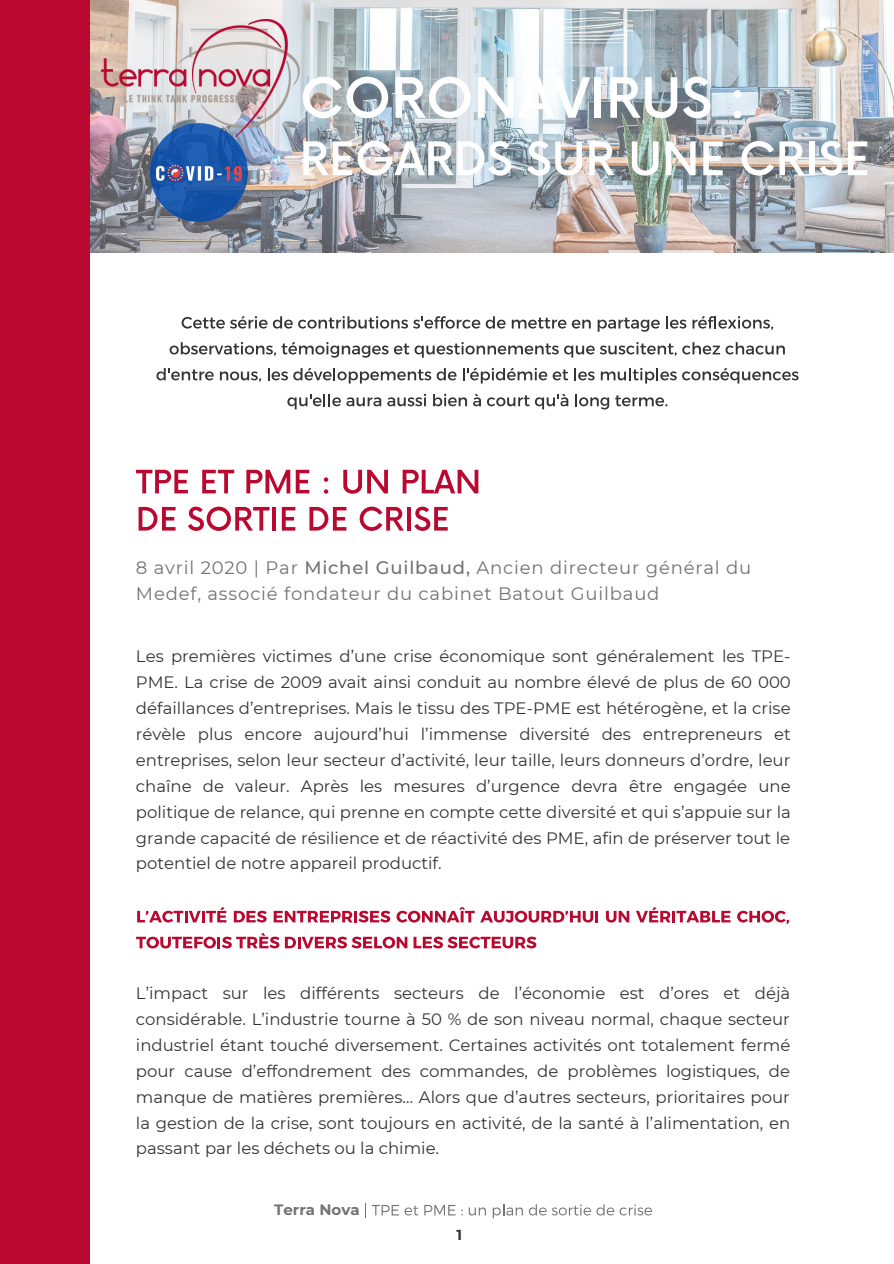
<style>
.page{position:relative;width:894px;height:1264px;background:#fff}
.page>*{position:absolute;margin:0;border:0;box-sizing:border-box;transform-origin:0 0}
.t1{font:18px/26px "Montserrat";letter-spacing:.045em;color:#737373}
.t2{font:16.5px/26px "Montserrat";color:#343434;text-align:justify}
.t3{font:700 15px "Montserrat";color:#737373}
.t4{font:700 14.4px "Montserrat";color:#343434}
.s1{font-weight:500}
</style>
<div class="page">
<img style="left:90px;top:0;width:803px;height:252px">
<div style="left:0;top:0;width:90px;height:1263px;background:#b90931"></div>
<svg style="left:136px;top:470px;width:52px;height:23px"></svg>
<svg style="left:202px;top:470px;width:32px;height:23px"></svg>
<svg style="left:246px;top:470px;width:63px;height:23px"></svg>
<svg style="left:324px;top:477px;width:4px;height:5px"></svg>
<svg style="left:324px;top:489px;width:4px;height:4px"></svg>
<svg style="left:343px;top:470px;width:45px;height:23px"></svg>
<svg style="left:402px;top:470px;width:76px;height:23px"></svg>
<svg style="left:138px;top:507px;width:37px;height:23px"></svg>
<svg style="left:188px;top:506px;width:81px;height:25px"></svg>
<hr style="left:272px;top:507px;width:4px;height:23px;background:#b90931">
<svg style="left:282px;top:507px;width:13px;height:23px"></svg>
<svg style="left:309px;top:507px;width:37px;height:23px"></svg>
<svg style="left:359px;top:506px;width:45px;height:25px"></svg>
<svg style="left:407px;top:507px;width:3px;height:23px"></svg>
<svg style="left:414px;top:506px;width:33px;height:25px"></svg>
<svg style="left:137px;top:907px;width:89px;height:15px"></svg>
<svg style="left:234px;top:910px;width:32px;height:12px"></svg>
<svg style="left:273px;top:910px;width:117px;height:12px"></svg>
<svg style="left:396px;top:907px;width:78px;height:15px"></svg>
<svg style="left:480px;top:910px;width:118px;height:12px"></svg>
<svg style="left:605px;top:910px;width:24px;height:12px"></svg>
<svg style="left:636px;top:907px;width:94px;height:15px"></svg>
<svg style="left:737px;top:910px;width:52px;height:14px"></svg>
<svg style="left:136px;top:933px;width:143px;height:15px"></svg>
<svg style="left:285px;top:936px;width:122px;height:12px"></svg>
<svg style="left:413px;top:936px;width:123px;height:12px"></svg>
<svg style="left:302px;top:77px;width:86px;height:41px"></svg>
<svg style="left:395px;top:77px;width:75px;height:41px"></svg>
<svg style="left:478px;top:77px;width:112px;height:41px"></svg>
<div style="left:594px;top:77px;width:7px;height:41px;background:#fff"></div>
<svg style="left:610px;top:77px;width:100px;height:41px"></svg>
<svg style="left:733px;top:90px;width:8px;height:28px"></svg>
<svg style="left:303px;top:141px;width:208px;height:35px"></svg>
<svg style="left:527px;top:141px;width:55px;height:35px"></svg>
<svg style="left:589px;top:141px;width:25px;height:34px"></svg>
<svg style="left:631px;top:141px;width:27px;height:35px"></svg>
<svg style="left:665px;top:141px;width:30px;height:34px"></svg>
<svg style="left:703px;top:141px;width:19px;height:34px"></svg>
<svg style="left:741px;top:141px;width:32px;height:35px"></svg>
<svg style="left:779px;top:141px;width:25px;height:34px"></svg>
<div style="left:808px;top:141px;width:6px;height:34px;background:#fff"></div>
<svg style="left:819px;top:141px;width:48px;height:35px"></svg>
<img style="left:143px;top:136px;width:114px;height:93px">
<img style="left:101px;top:19px;width:199px;height:117px">
<svg style="left:365px;top:1203px;width:53px;height:14px"></svg>
<svg style="left:424px;top:1205px;width:31px;height:10px"></svg>
<svg style="left:468px;top:1207px;width:18px;height:8px"></svg>
<svg style="left:492px;top:1204px;width:30px;height:14px"></svg>
<svg style="left:528px;top:1204px;width:124px;height:11px"></svg>
<svg style="left:181px;top:316px;width:86px;height:12px"></svg>
<svg style="left:273px;top:316px;width:232px;height:12px"></svg>
<svg style="left:511px;top:317px;width:79px;height:11px"></svg>
<svg style="left:597px;top:317px;width:62px;height:15px"></svg>
<svg style="left:666px;top:316px;width:20px;height:12px"></svg>
<svg style="left:692px;top:316px;width:81px;height:14px"></svg>
<svg style="left:169px;top:342px;width:219px;height:16px"></svg>
<svg style="left:394px;top:342px;width:164px;height:15px"></svg>
<svg style="left:564px;top:342px;width:112px;height:15px"></svg>
<svg style="left:682px;top:342px;width:37px;height:12px"></svg>
<svg style="left:725px;top:342px;width:59px;height:12px"></svg>
<svg style="left:156px;top:368px;width:58px;height:12px"></svg>
<svg style="left:220px;top:371px;width:41px;height:11px"></svg>
<svg style="left:268px;top:368px;width:188px;height:15px"></svg>
<svg style="left:463px;top:368px;width:105px;height:15px"></svg>
<svg style="left:574px;top:368px;width:20px;height:12px"></svg>
<svg style="left:600px;top:368px;width:76px;height:15px"></svg>
<svg style="left:682px;top:368px;width:116px;height:15px"></svg>
<svg style="left:287px;top:394px;width:94px;height:15px"></svg>
<svg style="left:387px;top:394px;width:39px;height:12px"></svg>
<svg style="left:433px;top:394px;width:34px;height:12px"></svg>
<svg style="left:473px;top:394px;width:8px;height:12px"></svg>
<svg style="left:487px;top:394px;width:81px;height:15px"></svg>
<svg style="left:575px;top:394px;width:34px;height:15px"></svg>
<svg style="left:615px;top:395px;width:52px;height:11px"></svg>
<p class="t1" style="left:136px;top:554px;width:616px">8 avril 2020 | Par <span class="s1">Michel Guilbaud,</span> Ancien directeur général du<br>Medef, associé fondateur du cabinet Batout Guilbaud</p>
<p class="t2" style="left:136px;top:643px;width:656px">Les premières victimes d’une crise économique sont généralement les TPE-PME. La crise de 2009 avait ainsi conduit au nombre élevé de plus de 60 000 défaillances d’entreprises. Mais le tissu des TPE-PME est hétérogène, et la crise révèle plus encore aujourd’hui l’immense diversité des entrepreneurs et entreprises, selon leur secteur d’activité, leur taille, leurs donneurs d’ordre, leur chaîne de valeur. Après les mesures d’urgence devra être engagée une politique de relance, qui prenne en compte cette diversité et qui s’appuie sur la grande capacité de résilience et de réactivité des PME, afin de préserver tout le potentiel de notre appareil productif.</p>
<p class="t2" style="left:136px;top:980px;width:655px">L’impact sur les différents secteurs de l’économie est d’ores et déjà considérable. L’industrie tourne à 50 % de son niveau normal, chaque secteur industriel étant touché diversement. Certaines activités ont totalement fermé pour cause d’effondrement des commandes, de problèmes logistiques, de manque de matières premières… Alors que d’autres secteurs, prioritaires pour la gestion de la crise, sont toujours en activité, de la santé à l’alimentation, en passant par les déchets ou la chimie.</p>
<p class="t3" style="left:274px;top:1200px;width:87px">Terra Nova</p>
<p class="t4" style="left:456px;top:1226px;width:7px">1</p>
</div>
